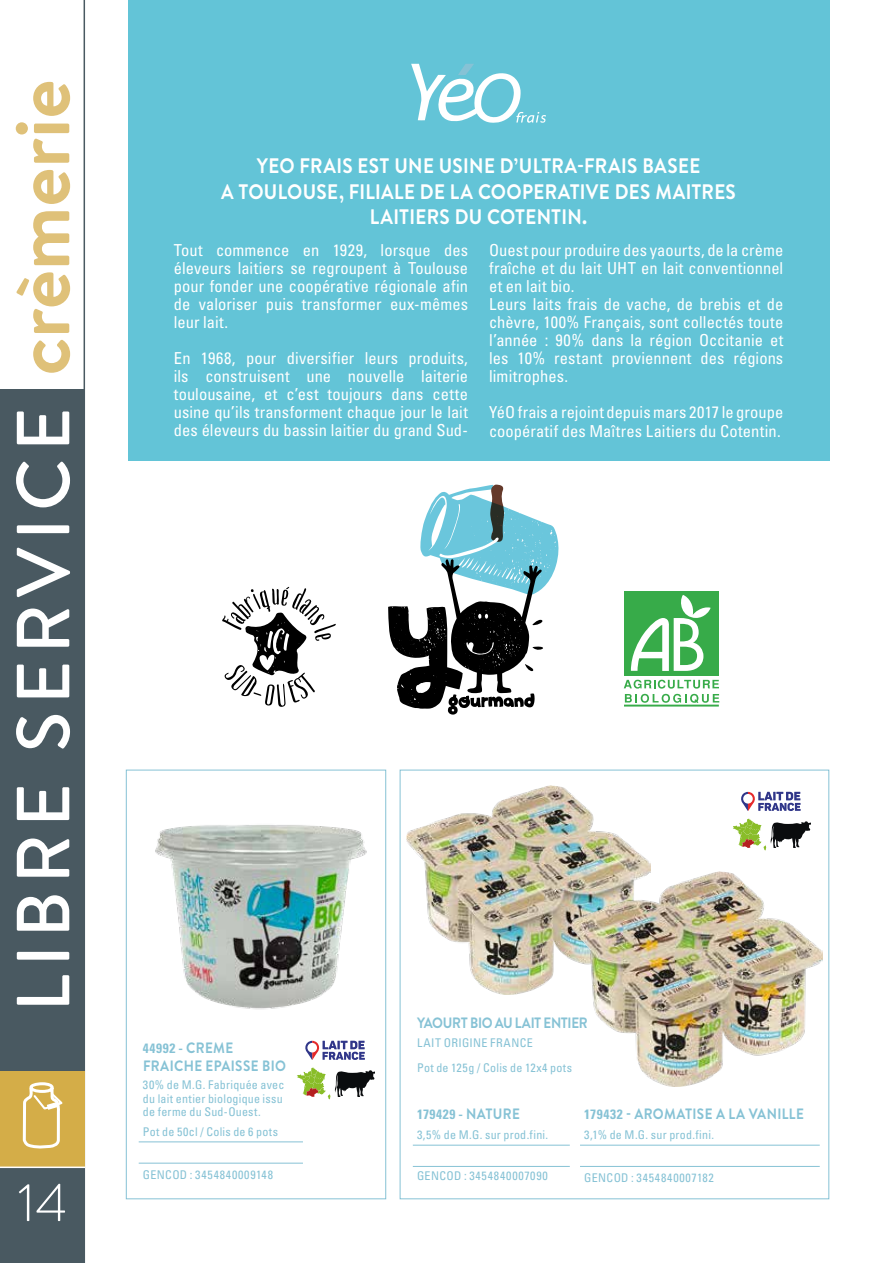
<style>
.page{position:relative;width:893px;height:1263px;background:#fff}
.page>*{position:absolute;margin:0;border:0;box-sizing:border-box;transform-origin:0 0}
.t1{font:500 75px "Brandon Text";letter-spacing:.1em;color:#fff}
.t2{font:300 52.5px "Brandon Text";color:#fff}
.t3{font:700 21px/25.2px "Brandon Text";letter-spacing:.02em;color:#fff;text-align:center;scale:.9 1}
.t4{font:16.5px/18px "Univers LT 57 Cn";letter-spacing:.005em;color:#fff;text-align:justify}
.t5{font:700 15px "Brandon Text";letter-spacing:.02em;color:#86c2d5;scale:.9 1}
.t6{font:700 15px "Brandon Text";letter-spacing:-.025em;color:#86c2d5;scale:.9 1}
.t7{font:13.5px "Univers LT 67 Bd Cn";letter-spacing:.05em;color:#86c2d5}
.t8{font:12px/13.8px "Univers LT 57 Cn";letter-spacing:.025em;color:#86c2d5}
.t9{font:12px "Univers LT 57 Cn";letter-spacing:.065em;color:#86c2d5}
.t10{font:12px "Univers LT 57 Cn";letter-spacing:.055em;color:#86c2d5}
.s1{font-weight:700;font-size:76.5px;color:#dfc179}
.s2{font-family:"Brandon Text";font-weight:700;font-size:15px}
.s3{font-family:"Univers LT 67 Bd Cn";font-weight:400;font-size:13.5px}
</style>
<div class="page">
<hr style="left:84px;top:0;width:1px;height:1263px;background:#495961">
<div style="left:0;top:389px;width:85px;height:874px;background:#495961"></div>
<div style="left:0;top:1071px;width:85px;height:96px;background:#d4ad48"></div>
<svg style="left:21px;top:1082px;width:44px;height:87px"></svg>
<hr style="left:0;top:1166px;width:85px;height:2px;background:#fff">
<div style="left:128px;top:0;width:701px;height:460px;background:#63c4d7"></div>
<svg style="left:411px;top:64px;width:135px;height:59px"></svg>
<img style="left:155px;top:825px;width:212px;height:185px">
<svg style="left:623px;top:679px;width:97px;height:28px"></svg>
<hr style="left:624px;top:705px;width:95px;height:1px;background:#37ab49">
<svg style="left:624px;top:680px;width:95px;height:23px"></svg>
<div style="left:624px;top:591px;width:95px;height:85px;background:#37ab49"></div>
<svg style="left:631px;top:595px;width:79px;height:76px"></svg>
<svg style="left:388px;top:485px;width:171px;height:230px"></svg>
<div style="left:126px;top:770px;width:260px;height:429px;border:1px solid #86c2d5"></div>
<svg style="left:222px;top:587px;width:114px;height:120px"></svg>
<svg style="left:741px;top:792px;width:60px;height:19px"></svg>
<svg style="left:305px;top:1041px;width:60px;height:19px"></svg>
<svg style="left:733px;top:819px;width:78px;height:31px"></svg>
<svg style="left:297px;top:1067px;width:78px;height:32px"></svg>
<hr style="left:139px;top:1141px;width:164px;height:1px;background:#86c2d5">
<hr style="left:139px;top:1163px;width:164px;height:1px;background:#86c2d5">
<hr style="left:413px;top:1145px;width:157px;height:1px;background:#86c2d5">
<hr style="left:413px;top:1166px;width:157px;height:1px;background:#86c2d5">
<img style="left:406px;top:785px;width:245px;height:209px">
<img style="left:571px;top:872px;width:251px;height:214px">
<hr style="left:580px;top:1145px;width:240px;height:1px;background:#86c2d5">
<hr style="left:580px;top:1166px;width:240px;height:1px;background:#86c2d5">
<h1 class="t1" style="left:-8px;top:1011px;width:933px;rotate:-90deg">LIBRE SERVICE <span class="s1">crèmerie</span></h1>
<h2 class="t2" style="left:17px;top:1167px;width:52px">14</h2>
<p class="t3" style="left:221px;top:153px;width:574px">YEO FRAIS EST UNE USINE D’ULTRA-FRAIS BASEE<br>A TOULOUSE, FILIALE DE LA COOPERATIVE DES MAITRES<br>LAITIERS DU COTENTIN.</p>
<p class="t4" style="left:174px;top:241px;width:296px">Tout commence en 1929, lorsque des éleveurs laitiers se regroupent à Toulouse pour fonder une coopérative régionale afin de valoriser puis transformer eux-mêmes leur lait.</p>
<p class="t4" style="left:174px;top:349px;width:296px">En 1968, pour diversifier leurs produits, ils construisent une nouvelle laiterie toulousaine, et c’est toujours dans cette usine qu’ils transforment chaque jour le lait des éleveurs du bassin laitier du grand Sud-</p>
<p class="t4" style="left:489px;top:241px;width:296px;text-align:left">Ouest pour produire des yaourts, de la crème fraîche et du lait UHT en lait conventionnel et en lait bio.<br>Leurs laits frais de vache, de brebis et de chèvre, 100% Français, sont collectés toute l’année : 90% dans la région Occitanie et les 10% restant proviennent des régions limitrophes.</p>
<p class="t4" style="left:489px;top:403px;width:296px">YéO frais a rejoint depuis mars 2017 le groupe coopératif des Maîtres Laitiers du Cotentin.</p>
<p class="t7" style="left:143px;top:1039px;width:92px">44992 - <span class="s2">CREME</span></p>
<p class="t5" style="left:143px;top:1055px;width:160px">FRAICHE EPAISSE BIO</p>
<p class="t8" style="left:143px;top:1077px;width:143px">30% de M.G. Fabriquée avec du lait entier biologique issu de ferme du Sud-Ouest.</p>
<p class="t8" style="left:143px;top:1125px;width:137px">Pot de 50cl / Colis de 6 pots</p>
<p class="t9" style="left:143px;top:1167px;width:132px">GENCOD : 3454840009148</p>
<p class="t6" style="left:417px;top:1012px;width:191px">YAOURT BIO AU LAIT ENTIER</p>
<p class="t8" style="left:417px;top:1030px;width:156px;line-height:24.3px">LAIT ORIGINE FRANCE<br>Pot de 125g / Colis de 12x4 pots</p>
<p class="t5" style="left:584px;top:1103px;width:245px"><span class="s3">179432</span> - AROMATISE A LA VANILLE</p>
<p class="t8" style="left:584px;top:1128px;width:131px">3,1% de M.G. sur prod.fini.</p>
<p class="t10" style="left:584px;top:1170px;width:131px">GENCOD : 3454840007182</p>
<p class="t7" style="left:417px;top:1105px;width:104px">179429 - <span class="s2">NATURE</span></p>
<p class="t8" style="left:417px;top:1128px;width:133px">3,5% de M.G. sur prod.fini.</p>
<p class="t9" style="left:417px;top:1168px;width:132px">GENCOD : 3454840007090</p>
</div>
